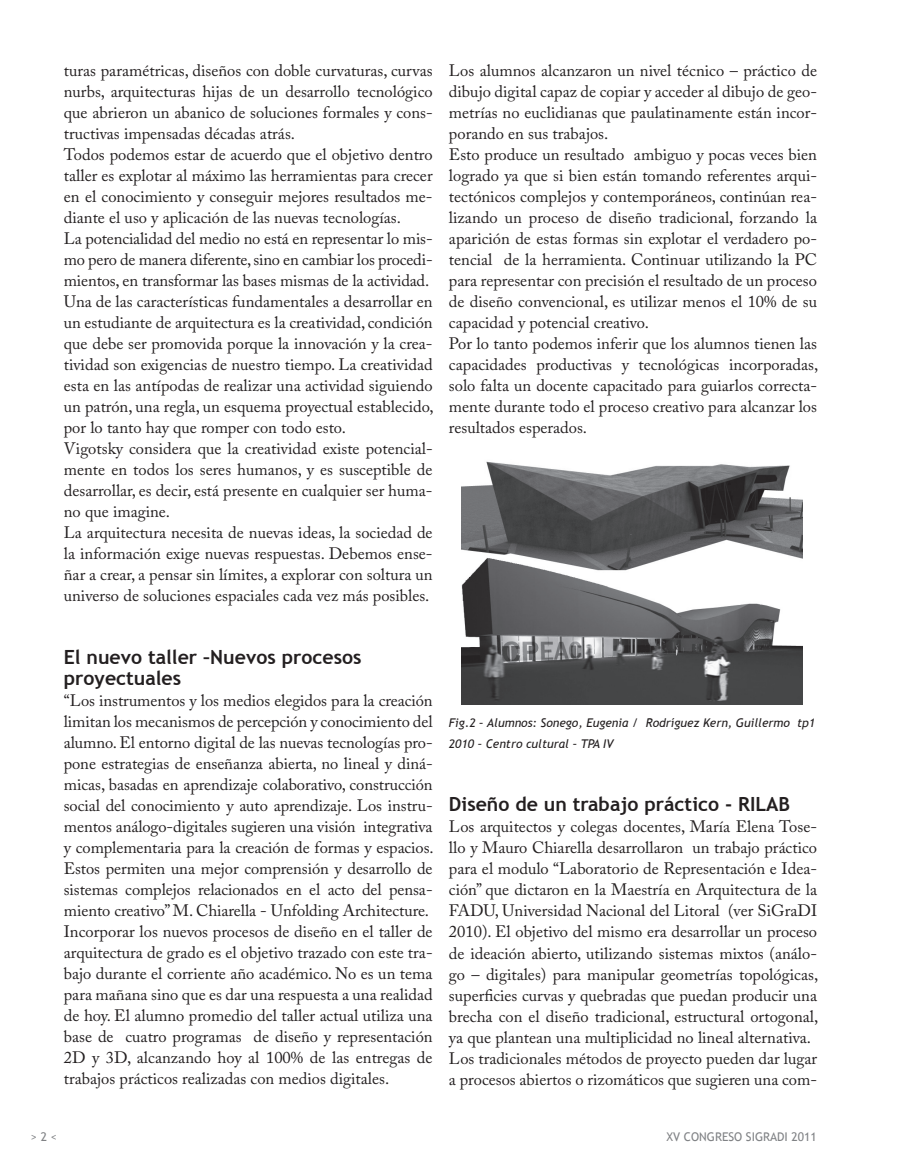
<style>
.page{position:relative;width:915px;height:1170px;background:#fff}
.page>*{position:absolute;margin:0;border:0;box-sizing:border-box;transform-origin:0 0}
.t1{font:700 19.5px/21px "Trebuchet MS";color:#231f20}
.t2{font:16.5px/21px "Adobe Caslon Pro";color:#231f20}
.t3{font:italic 12px/21px "Trebuchet MS";color:#231f20}
.t4{font:12px "Trebuchet MS";color:#808285}
</style>
<div class="page">
<img style="left:461px;top:461px;width:341px;height:243px">
<p class="t2" style="left:64px;top:59px;width:371px">turas paramétricas, diseños con doble curvaturas, curvas nurbs, arquitecturas hijas de un desarrollo tecnológico que abrieron un abanico de soluciones formales y cons&shy;tructivas impensadas décadas atrás.<br>Todos podemos estar de acuerdo que el objetivo dentro taller es explotar al máximo las herramientas para crecer en el conocimiento y conseguir mejores resultados me&shy;diante el uso y aplicación de las nuevas tecnologías.<br>La potencialidad del medio no está en representar lo mis&shy;mo pero de manera diferente, sino en cambiar los procedi&shy;mientos, en transformar las bases mismas de la actividad.<br>Una de las características fundamentales a desarrollar en un estudiante de arquitectura es la creatividad, condición que debe ser promovida porque la innovación y la crea&shy;tividad son exigencias de nuestro tiempo. La creatividad esta en las antípodas de realizar una actividad siguiendo un patrón, una regla, un esquema proyectual establecido, por lo tanto hay que romper con todo esto.<br>Vigotsky considera que la creatividad existe potencial&shy;mente en todos los seres humanos, y es susceptible de desarrollar, es decir, está presente en cualquier ser huma&shy;no que imagine.<br>La arquitectura necesita de nuevas ideas, la sociedad de la información exige nuevas respuestas. Debemos ense&shy;ñar a crear, a pensar sin límites, a explorar con soltura un universo de soluciones espaciales cada vez más posibles.</p>
<p class="t2" style="left:449px;top:60px;width:370px">Los alumnos alcanzaron un nivel técnico – práctico de dibujo digital capaz de copiar y acceder al dibujo de geo&shy;metrías no euclidianas que paulatinamente están incor&shy;porando en sus trabajos.<br>Esto produce un resultado ambiguo y pocas veces bien logrado ya que si bien están tomando referentes arqui&shy;tectónicos complejos y contemporáneos, continúan rea&shy;lizando un proceso de diseño tradicional, forzando la aparición de estas formas sin explotar el verdadero po&shy;tencial de la herramienta. Continuar utilizando la PC para representar con precisión el resultado de un proceso de diseño convencional, es utilizar menos el 10% de su capacidad y potencial creativo.<br>Por lo tanto podemos inferir que los alumnos tienen las capacidades productivas y tecnológicas incorporadas, solo falta un docente capacitado para guiarlos correcta&shy;mente durante todo el proceso creativo para alcanzar los resultados esperados.</p>
<p class="t1" style="left:64px;top:646px;width:299px">El nuevo taller –Nuevos procesos proyectuales</p>
<p class="t2" style="left:64px;top:689px;width:371px">“Los instrumentos y los medios elegidos para la creación limitan los mecanismos de percepción y conocimiento del alumno. El entorno digital de las nuevas tecnologías pro&shy;pone estrategias de enseñanza abierta, no lineal y diná&shy;micas, basadas en aprendizaje colaborativo, construcción social del conocimiento y auto aprendizaje. Los instru&shy;mentos análogo-digitales sugieren una visión integrativa y complementaria para la creación de formas y espacios.<br>Estos permiten una mejor comprensión y desarrollo de sistemas complejos relacionados en el acto del pensa&shy;miento creativo” M. Chiarella - Unfolding Architecture.<br>Incorporar los nuevos procesos de diseño en el taller de arquitectura de grado es el objetivo trazado con este tra&shy;bajo durante el corriente año académico. No es un tema para mañana sino que es dar una respuesta a una realidad de hoy. El alumno promedio del taller actual utiliza una base de cuatro programas de diseño y representación 2D y 3D, alcanzando hoy al 100% de las entregas de trabajos prácticos realizadas con medios digitales.</p>
<p class="t3" style="left:449px;top:712px;width:367px">Fig.2 – Alumnos: Sonego, Eugenia / Rodríguez Kern, Guillermo tp1<br>2010 – Centro cultural – TPA IV</p>
<p class="t1" style="left:449px;top:793px;width:342px">Diseño de un trabajo práctico - RILAB</p>
<p class="t2" style="left:449px;top:816px;width:370px">Los arquitectos y colegas docentes, María Elena Tose&shy;llo y Mauro Chiarella desarrollaron un trabajo práctico para el modulo “Laboratorio de Representación e Idea&shy;ción” que dictaron en la Maestría en Arquitectura de la FADU, Universidad Nacional del Litoral (ver SiGraDI 2010). El objetivo del mismo era desarrollar un proceso de ideación abierto, utilizando sistemas mixtos (análo&shy;go – digitales) para manipular geometrías topológicas, superficies curvas y quebradas que puedan producir una brecha con el diseño tradicional, estructural ortogonal, ya que plantean una multiplicidad no lineal alternativa.<br>Los tradicionales métodos de proyecto pueden dar lugar a procesos abiertos o rizomáticos que sugieren una com-</p>
<p class="t4" style="left:31px;top:1129px;width:28px">&gt; 2 &lt;</p>
<p class="t4" style="left:666px;top:1129px;width:151px">XV CONGRESO SIGRADI 2011</p>
</div>
